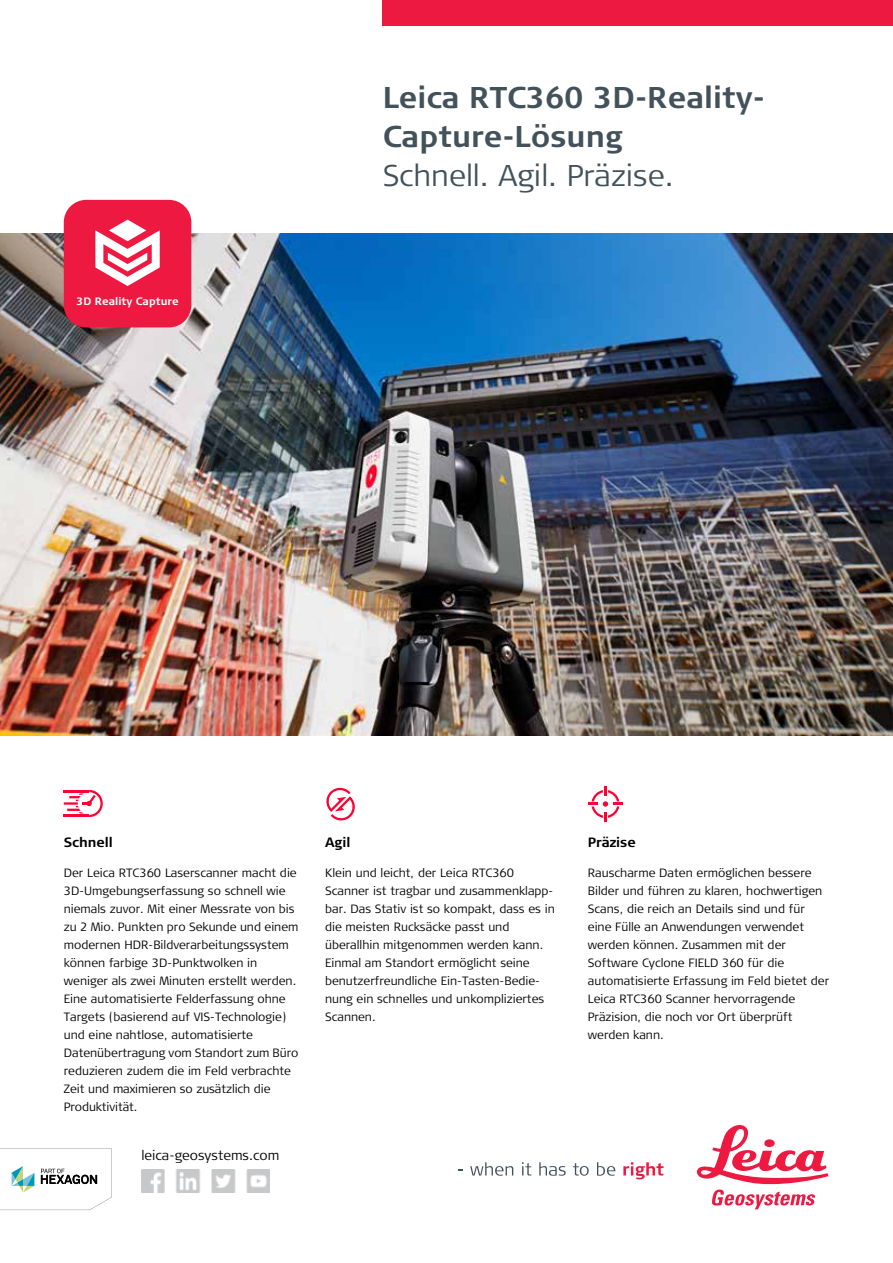
<style>
.page{position:relative;width:893px;height:1263px;background:#fff}
.page>*{position:absolute;margin:0;border:0;box-sizing:border-box;transform-origin:0 0}
.t1{font:700 30px/39px "Signa Column";color:#43525a}
.t2{font:300 30px "Signa Column";color:#43525a}
.t3{font:300 13.5px "Signa Column";color:#000}
.t4{font:700 13.5px "Signa Column";color:#000}
.t5{font:300 12px/18px "Signa Column";color:#000}
.t6{font:700 10.65px "Signa Column";color:#fff}
</style>
<div class="page">
<div style="left:383px;top:0;width:510px;height:26px;background:#ed1941"></div>
<img style="left:0;top:234px;width:893px;height:502px">
<div style="left:64px;top:200px;width:127px;height:127px;background:#ed1941;border-radius:22px"></div>
<svg style="left:95px;top:220px;width:65px;height:66px"></svg>
<svg style="left:470px;top:1162px;width:43px;height:14px"></svg>
<svg style="left:522px;top:1162px;width:9px;height:13px"></svg>
<svg style="left:539px;top:1162px;width:27px;height:14px"></svg>
<svg style="left:573px;top:1163px;width:16px;height:13px"></svg>
<svg style="left:597px;top:1162px;width:18px;height:14px"></svg>
<svg style="left:623px;top:1162px;width:40px;height:17px"></svg>
<svg style="left:697px;top:1125px;width:131px;height:84px"></svg>
<svg style="left:0;top:1148px;width:112px;height:62px"></svg>
<img style="left:142px;top:1170px;width:127px;height:23px">
<svg style="left:326px;top:787px;width:29px;height:34px"></svg>
<svg style="left:64px;top:790px;width:39px;height:27px"></svg>
<svg style="left:588px;top:786px;width:35px;height:35px"></svg>
<p class="t6" style="left:76px;top:294px;width:104px">3D Reality Capture</p>
<h1 class="t1" style="left:383px;top:78px;width:384px">Leica RTC360 3D-Reality-<br>Capture-Lösung</h1>
<h1 class="t2" style="left:383px;top:156px;width:293px">Schnell. Agil. Präzise.</h1>
<p class="t4" style="left:64px;top:833px;width:51px">Schnell</p>
<p class="t5" style="left:64px;top:864px;width:236px">Der Leica RTC360 Laserscanner macht die 3D-Umgebungserfassung so schnell wie niemals zuvor. Mit einer Messrate von bis zu 2 Mio. Punkten pro Sekunde und einem modernen HDR-Bildverarbeitungssystem können farbige 3D-Punktwolken in weniger als zwei Minuten erstellt werden.<br>Eine automatisierte Felderfassung ohne Targets (basierend auf VIS-Technologie) und eine nahtlose, automatisierte Datenübertragung vom Standort zum Büro reduzieren zudem die im Feld verbrachte Zeit und maximieren so zusätzlich die Produktivität.</p>
<p class="t3" style="left:141px;top:1146px;width:140px">leica-geosystems.com</p>
<p class="t4" style="left:325px;top:833px;width:27px">Agil</p>
<p class="t5" style="left:325px;top:864px;width:231px">Klein und leicht, der Leica RTC360<br>Scanner ist tragbar und zusammenklapp&shy;bar. Das Stativ ist so kompakt, dass es in die meisten Rucksäcke passt und überallhin mitgenommen werden kann.<br>Einmal am Standort ermöglicht seine benutzerfreundliche Ein-Tasten-Bedie&shy;nung ein schnelles und unkompliziertes Scannen.</p>
<p class="t4" style="left:588px;top:833px;width:49px">Präzise</p>
<p class="t5" style="left:588px;top:864px;width:243px">Rauscharme Daten ermöglichen bessere Bilder und führen zu klaren, hochwertigen Scans, die reich an Details sind und für eine Fülle an Anwendungen verwendet werden können. Zusammen mit der Software Cyclone FIELD 360 für die automatisierte Erfassung im Feld bietet der Leica RTC360 Scanner hervorragende Präzision, die noch vor Ort überprüft werden kann.</p>
</div>
